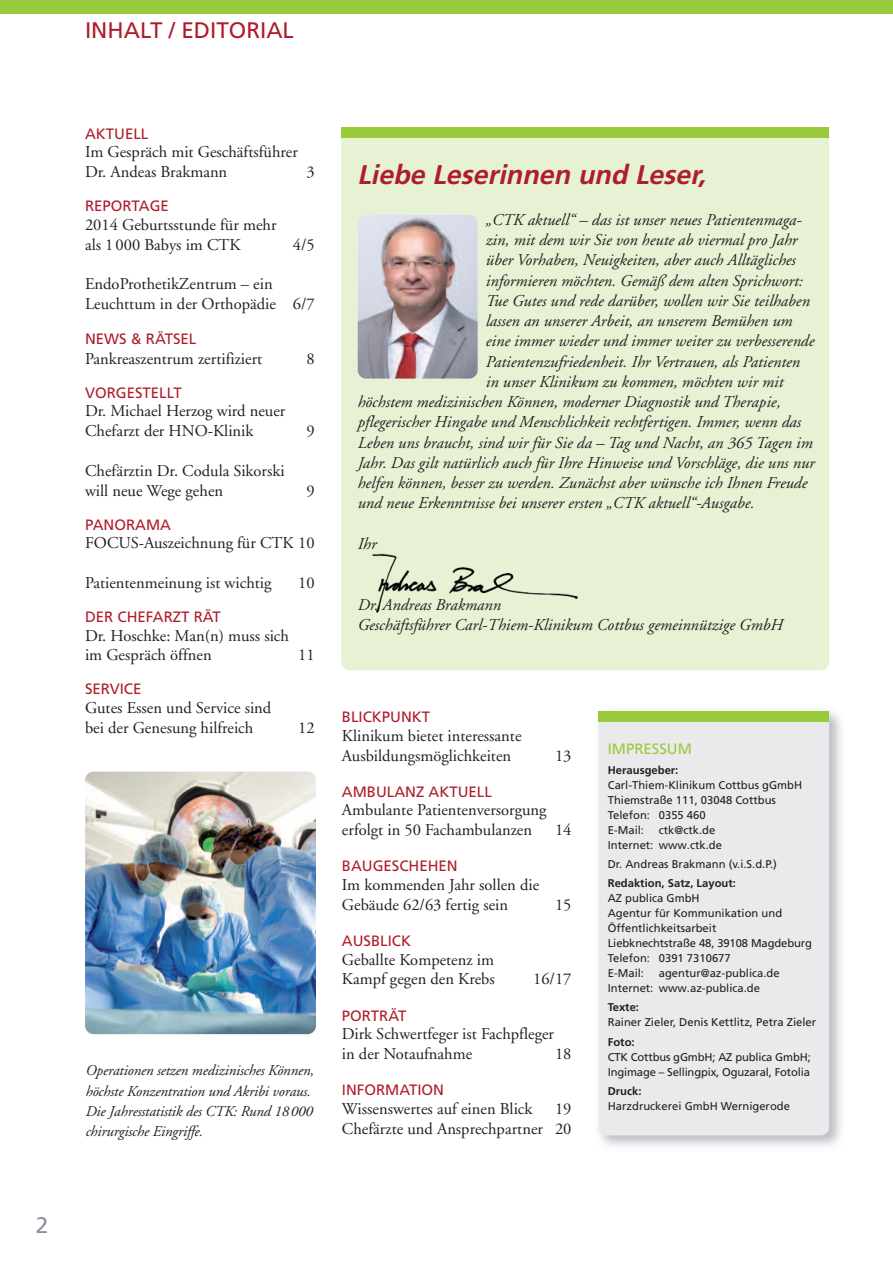
<style>
.page{position:relative;width:893px;height:1263px;background:#fff}
.page>*{position:absolute;margin:0;border:0;box-sizing:border-box;transform-origin:0 0}
.t1{font:italic 700 27px "Frutiger LT Pro";color:#ae1d2a}
.t2{font:22.5px "Frutiger LT Pro";color:#ae1d2a}
.t3{font:22.5px "Frutiger LT Pro";color:#8a8f9d}
.t4{font:italic 16.5px/20.2px "Adobe Garamond";color:#231f20}
.t5{font:16.5px/19.8px "Adobe Garamond";color:#231f20}
.t6{font:15px "Frutiger LT Pro";color:#ae1d2a}
.t7{font:italic 15px/20.2px "Adobe Garamond";letter-spacing:-.01em;color:#231f20}
.t8{font:15px "Frutiger LT Pro";color:#99ca3b}
.t9{font:11.25px/15px "Frutiger LT Pro";color:#231f20}
.t10{font:700 11.25px "Frutiger LT Pro";color:#231f20}
</style>
<div class="page">
<div style="left:341px;top:128px;width:488px;height:542px;background:#e7f1d4;border-radius:9px"></div>
<img style="left:85px;top:772px;width:231px;height:262px;border-radius:9px">
<div style="left:598px;top:711px;width:231px;height:424px;background:#eaeaec;border-radius:9px"></div>
<img style="left:372px;top:553px;width:206px;height:59px">
<img style="left:358px;top:215px;width:120px;height:164px;border-radius:9px">
<div style="left:598px;top:711px;width:231px;height:10px;background:#99ca3b"></div>
<div style="left:341px;top:128px;width:488px;height:10px;background:#99ca3b"></div>
<div style="left:0;top:0;width:893px;height:14px;background:#99ca3b"></div>
<h2 class="t3" style="left:36px;top:1217px;width:14px">2</h2>
<h2 class="t2" style="left:85px;top:22px;width:210px">INHALT / EDITORIAL</h2>
<p class="t6" style="left:85px;top:128px;width:65px">AKTUELL</p>
<p class="t5" style="left:85px;top:144px;width:214px">Im Gespräch mit Geschäftsführer<br>Dr. Andeas Brakmann</p>
<p class="t5" style="left:306px;top:164px;width:10px">3</p>
<p class="t6" style="left:85px;top:201px;width:85px">REPORTAGE</p>
<p class="t5" style="left:85px;top:216px;width:193px">2014 Geburtsstunde für mehr als 1 000 Babys im CTK</p>
<p class="t5" style="left:293px;top:236px;width:23px">4/5</p>
<p class="t5" style="left:85px;top:276px;width:231px">EndoProthetikZentrum – ein<br>Leuchttum in der Orthopädie 6/7</p>
<p class="t6" style="left:85px;top:333px;width:113px">NEWS &amp; RÄTSEL</p>
<p class="t5" style="left:85px;top:350px;width:179px">Pankreaszentrum zertifiziert</p>
<p class="t5" style="left:306px;top:350px;width:10px">8</p>
<p class="t6" style="left:85px;top:387px;width:98px">VORGESTELLT</p>
<p class="t5" style="left:85px;top:403px;width:202px">Dr. Michael Herzog wird neuer<br>Chefarzt der HNO-Klinik</p>
<p class="t5" style="left:306px;top:422px;width:10px">9</p>
<p class="t5" style="left:85px;top:462px;width:201px">Chefärztin Dr. Codula Sikorski will neue Wege gehen</p>
<p class="t5" style="left:306px;top:482px;width:10px">9</p>
<p class="t6" style="left:85px;top:519px;width:88px">PANORAMA</p>
<p class="t5" style="left:85px;top:534px;width:231px">FOCUS-Auszeichnung für CTK 10</p>
<p class="t5" style="left:85px;top:574px;width:188px">Patientenmeinung ist wichtig</p>
<p class="t5" style="left:298px;top:574px;width:18px">10</p>
<p class="t6" style="left:85px;top:611px;width:137px">DER CHEFARZT RÄT</p>
<p class="t5" style="left:85px;top:627px;width:206px">Dr. Hoschke: Man(n) muss sich im Gespräch öffnen</p>
<p class="t5" style="left:298px;top:647px;width:18px">11</p>
<p class="t6" style="left:85px;top:684px;width:58px">SERVICE</p>
<p class="t5" style="left:85px;top:699px;width:188px">Gutes Essen und Service sind bei der Genesung hilfreich</p>
<p class="t5" style="left:298px;top:719px;width:18px">12</p>
<p class="t7" style="left:85px;top:1062px;width:230px">Operationen setzen medizinisches Können, höchste Konzentration und Akribi voraus.<br>Die Jahresstatistik des CTK: Rund 18000 chirurgische Eingriffe.</p>
<h1 class="t1" style="left:357px;top:165px;width:355px">Liebe Leserinnen und Leser,</h1>
<p class="t4" style="left:485px;top:211px;width:318px">„CTK aktuell“ – das ist unser neues Patientenmaga-</p>
<p class="t4" style="left:485px;top:231px;width:313px">zin, mit dem wir Sie von heute ab viermal pro Jahr</p>
<p class="t4" style="left:485px;top:251px;width:312px">über Vorhaben, Neuigkeiten, aber auch Alltägliches</p>
<p class="t4" style="left:485px;top:272px;width:319px">informieren möchten. Gemäß dem alten Sprichwort:</p>
<p class="t4" style="left:485px;top:292px;width:326px">Tue Gutes und rede darüber, wollen wir Sie teilhaben</p>
<p class="t4" style="left:485px;top:312px;width:308px">lassen an unserer Arbeit, an unserem Bemühen um</p>
<p class="t4" style="left:485px;top:332px;width:330px">eine immer wieder und immer weiter zu verbesserende</p>
<p class="t4" style="left:485px;top:353px;width:316px">Patientenzufriedenheit. Ihr Vertrauen, als Patienten</p>
<p class="t4" style="left:485px;top:373px;width:299px">in unser Klinikum zu kommen, möchten wir mit</p>
<p class="t4" style="left:357px;top:393px;width:425px">höchstem medizinischen Können, moderner Diagnostik und Therapie,</p>
<p class="t4" style="left:357px;top:413px;width:445px">pflegerischer Hingabe und Menschlichkeit rechtfertigen. Immer, wenn das</p>
<p class="t4" style="left:357px;top:434px;width:457px">Leben uns braucht, sind wir für Sie da – Tag und Nacht, an 365 Tagen im</p>
<p class="t4" style="left:357px;top:454px;width:459px">Jahr. Das gilt natürlich auch für Ihre Hinweise und Vorschläge, die uns nur</p>
<p class="t4" style="left:357px;top:474px;width:451px">helfen können, besser zu werden. Zunächst aber wünsche ich Ihnen Freude</p>
<p class="t4" style="left:357px;top:494px;width:398px">und neue Erkenntnisse bei unserer ersten „CTK aktuell“-Ausgabe.</p>
<p class="t4" style="left:357px;top:535px;width:20px">Ihr</p>
<p class="t4" style="left:357px;top:596px;width:427px">Dr. Andreas Brakmann<br>Geschäftsführer Carl-Thiem-Klinikum Cottbus gemeinnützige GmbH</p>
<p class="t6" style="left:342px;top:712px;width:90px">BLICKPUNKT</p>
<p class="t5" style="left:342px;top:727px;width:181px">Klinikum bietet interessante<br>Ausbildungsmöglichkeiten</p>
<p class="t6" style="left:342px;top:786px;width:152px">AMBULANZ AKTUELL</p>
<p class="t5" style="left:342px;top:802px;width:206px">Ambulante Patientenversorgung erfolgt in 50 Fachambulanzen</p>
<p class="t6" style="left:342px;top:861px;width:117px">BAUGESCHEHEN</p>
<p class="t5" style="left:342px;top:876px;width:199px">Im kommenden Jahr sollen die<br>Gebäude 62/63 fertig sein</p>
<p class="t5" style="left:555px;top:747px;width:18px">13</p>
<p class="t5" style="left:555px;top:821px;width:18px">14</p>
<p class="t5" style="left:555px;top:896px;width:18px">15</p>
<p class="t6" style="left:342px;top:935px;width:71px">AUSBLICK</p>
<p class="t5" style="left:342px;top:951px;width:154px">Geballte Kompetenz im<br>Kampf gegen den Krebs</p>
<p class="t5" style="left:533px;top:971px;width:40px">16/17</p>
<p class="t6" style="left:342px;top:1010px;width:66px">PORTRÄT</p>
<p class="t5" style="left:342px;top:1025px;width:214px">Dirk Schwertfeger ist Fachpfleger in der Notaufnahme</p>
<p class="t5" style="left:555px;top:1045px;width:18px">18</p>
<p class="t6" style="left:342px;top:1085px;width:104px">INFORMATION</p>
<p class="t5" style="left:342px;top:1100px;width:192px">Wissenswertes auf einen Blick</p>
<p class="t5" style="left:342px;top:1100px;width:231px;text-align:right">19<br>Chefärzte und Ansprechpartner 20</p>
<p class="t8" style="left:608px;top:744px;width:86px">IMPRESSUM</p>
<p class="t10" style="left:608px;top:766px;width:72px">Herausgeber:</p>
<p class="t9" style="left:608px;top:778px;width:196px">Carl-Thiem-Klinikum Cottbus gGmbH<br>Thiemstraße 111, 03048 Cottbus<br>Telefon: 0355 460<br>E-Mail:</p>
<p class="t9" style="left:608px;top:823px;width:116px;text-indent:51px">ctk@ctk.de<br>Internet: www.ctk.de</p>
<p class="t9" style="left:608px;top:858px;width:171px">Dr. Andreas Brakmann (v.i.S.d.P.)</p>
<p class="t10" style="left:608px;top:879px;width:130px">Redaktion, Satz, Layout:</p>
<p class="t9" style="left:608px;top:892px;width:206px">AZ publica GmbH<br>Agentur für Kommunikation und<br>Öffentlichkeitsarbeit<br>Liebknechtstraße 48, 39108 Magdeburg<br>Telefon: 0391 7310677<br>E-Mail:</p>
<p class="t9" style="left:608px;top:967px;width:173px;text-indent:51px">agentur@az-publica.de<br>Internet: www.az-publica.de</p>
<p class="t10" style="left:608px;top:1003px;width:33px">Texte:</p>
<p class="t9" style="left:608px;top:1016px;width:210px">Rainer Zieler, Denis Kettlitz, Petra Zieler</p>
<p class="t10" style="left:608px;top:1038px;width:28px">Foto:</p>
<p class="t9" style="left:608px;top:1050px;width:205px">CTK Cottbus gGmbH; AZ publica GmbH;<br>Ingimage – Sellingpix, Oguzaral, Fotolia</p>
<p class="t10" style="left:608px;top:1087px;width:35px">Druck:</p>
<p class="t9" style="left:608px;top:1100px;width:184px">Harzdruckerei GmbH Wernigerode</p>
</div>
